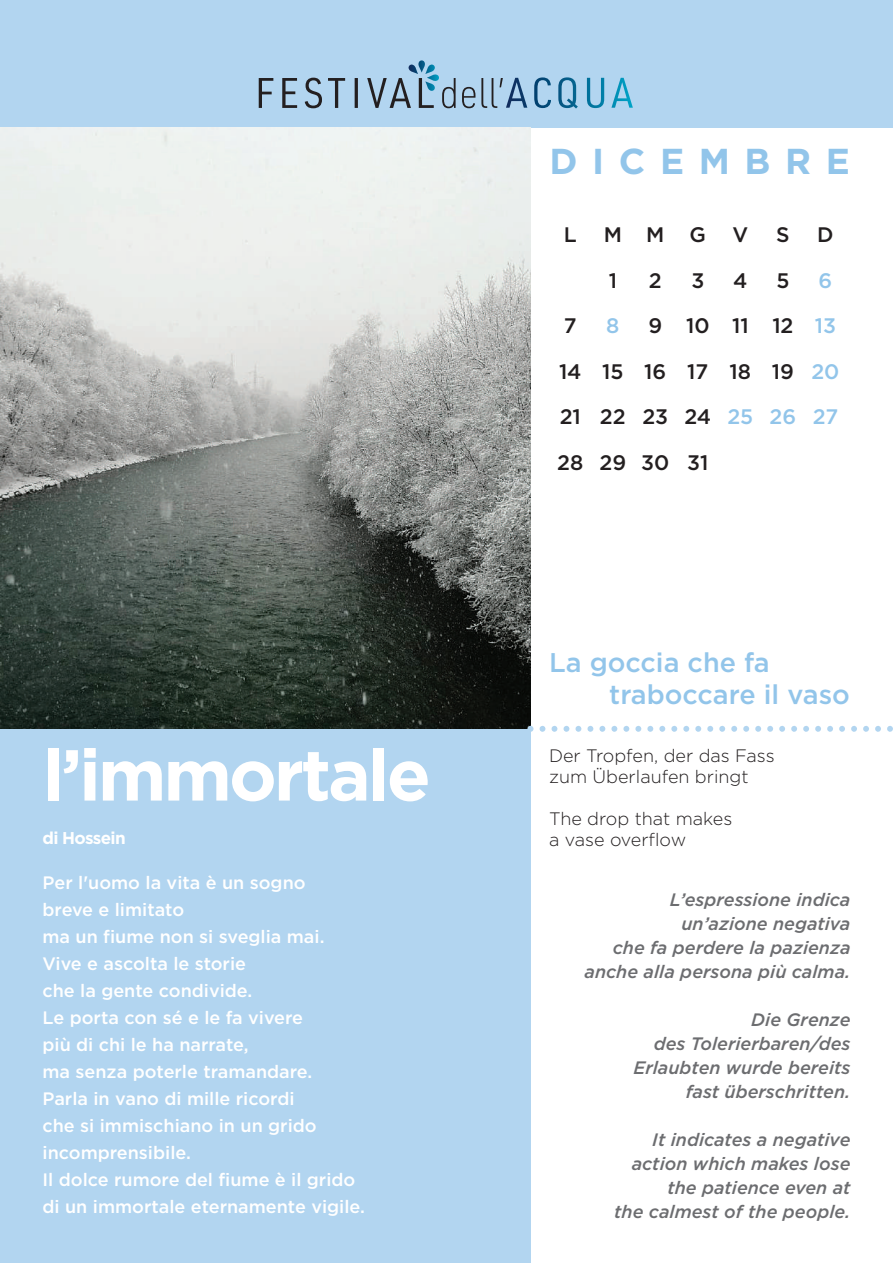
<style>
.page{position:relative;width:893px;height:1263px;background:#fff}
.page>*{position:absolute;margin:0;border:0;box-sizing:border-box;transform-origin:0 0}
.t1{font:700 72px "Gotham";letter-spacing:-.04em;color:#fff}
.t2{font:700 36px "Gotham";letter-spacing:.405em;color:#92c5ea}
.t3{font:500 27px/32.4px "Gotham";color:#92c5ea}
.t4{font:500 21px/45.6px "Gotham";color:#231f20}
.t5{font:500 21px "Gotham";color:#92c5ea}
.t6{font:500 18px/27px "Gotham";color:#fff}
.t7{font:italic 500 18px/24px "Gotham";color:#6c6d70;text-align:right}
.t8{font:300 18px/21px "Gotham";color:#231f20}
.t9{font:700 17.1px "Gotham";letter-spacing:-.04em;color:#fff}
.s1{color:#92c5ea}
</style>
<div class="page">
<div style="left:0;top:571px;width:530px;height:692px;background:#b2d5f0"></div>
<div style="left:0;top:0;width:893px;height:128px;background:#b2d5f0"></div>
<img style="left:0;top:128px;width:530px;height:601px">
<svg style="left:527px;top:726px;width:366px;height:6px"></svg>
<svg style="left:587px;top:78px;width:17px;height:30px"></svg>
<svg style="left:558px;top:77px;width:20px;height:32px"></svg>
<svg style="left:534px;top:77px;width:17px;height:31px"></svg>
<svg style="left:611px;top:78px;width:22px;height:30px"></svg>
<svg style="left:259px;top:60px;width:268px;height:48px"></svg>
<h1 class="t1" style="left:43px;top:748px;width:390px">l’immortale</h1>
<p class="t9" style="left:43px;top:832px;width:85px">di Hossein</p>
<p class="t6" style="left:43px;top:871px;width:324px">Per l'uomo la vita è un sogno<br>breve e limitato<br>ma un fiume non si sveglia mai.<br>Vive e ascolta le storie<br>che la gente condivide.<br>Le porta con sé e le fa vivere<br>più di chi le ha narrate,<br>ma senza poterle tramandare.<br>Parla in vano di mille ricordi<br>che si immischiano in un grido incomprensibile.<br>Il dolce rumore del fiume è il grido di un immortale eternamente vigile.</p>
<h2 class="t2" style="left:550px;top:148px;width:302px">DICEMBRE</h2>
<p class="t4" style="left:564px;top:213px;width:14px">L</p>
<p class="t4" style="left:604px;top:213px;width:104px">M M G</p>
<p class="t4" style="left:732px;top:213px;width:17px">V</p>
<p class="t4" style="left:776px;top:213px;width:15px">S</p>
<p class="t4" style="left:817px;top:213px;width:18px">D</p>
<p class="t4" style="left:609px;top:259px;width:10px">1</p>
<p class="t4" style="left:649px;top:259px;width:14px">2</p>
<p class="t4" style="left:691px;top:259px;width:14px">3</p>
<p class="t4" style="left:733px;top:259px;width:16px">4</p>
<p class="t4" style="left:776px;top:259px;width:15px">5</p>
<p class="t5" style="left:818px;top:272px;width:15px">6</p>
<p class="t4" style="left:564px;top:304px;width:14px">7</p>
<p class="t5" style="left:606px;top:318px;width:15px">8</p>
<p class="t4" style="left:557px;top:304px;width:284px;text-indent:91px">9 10 11 12 <span class="s1">13<br></span>14 15 16 17 18 19 <span class="s1">20<br></span>21 22 23 24 <span class="s1">25 26 27<br></span>28 29 30 31</p>
<h3 class="t3" style="left:609px;top:648px;width:242px;text-indent:-60px">La goccia che fa traboccare il vaso</h3>
<p class="t8" style="left:549px;top:746px;width:227px">Der Tropfen, der das Fass zum Überlaufen bringt</p>
<p class="t8" style="left:549px;top:809px;width:185px">The drop that makes a vase overflow</p>
<p class="t7" style="left:585px;top:889px;width:267px">L’espressione indica un’azione negativa<br>che fa perdere la pazienza anche alla persona più calma.</p>
<p class="t7" style="left:633px;top:1009px;width:219px">Die Grenze<br>des Tolerierbaren/des<br>Erlaubten wurde bereits fast überschritten.</p>
<p class="t7" style="left:614px;top:1129px;width:238px">It indicates a negative action which makes lose the patience even at<br>the calmest of the people.</p>
</div>
